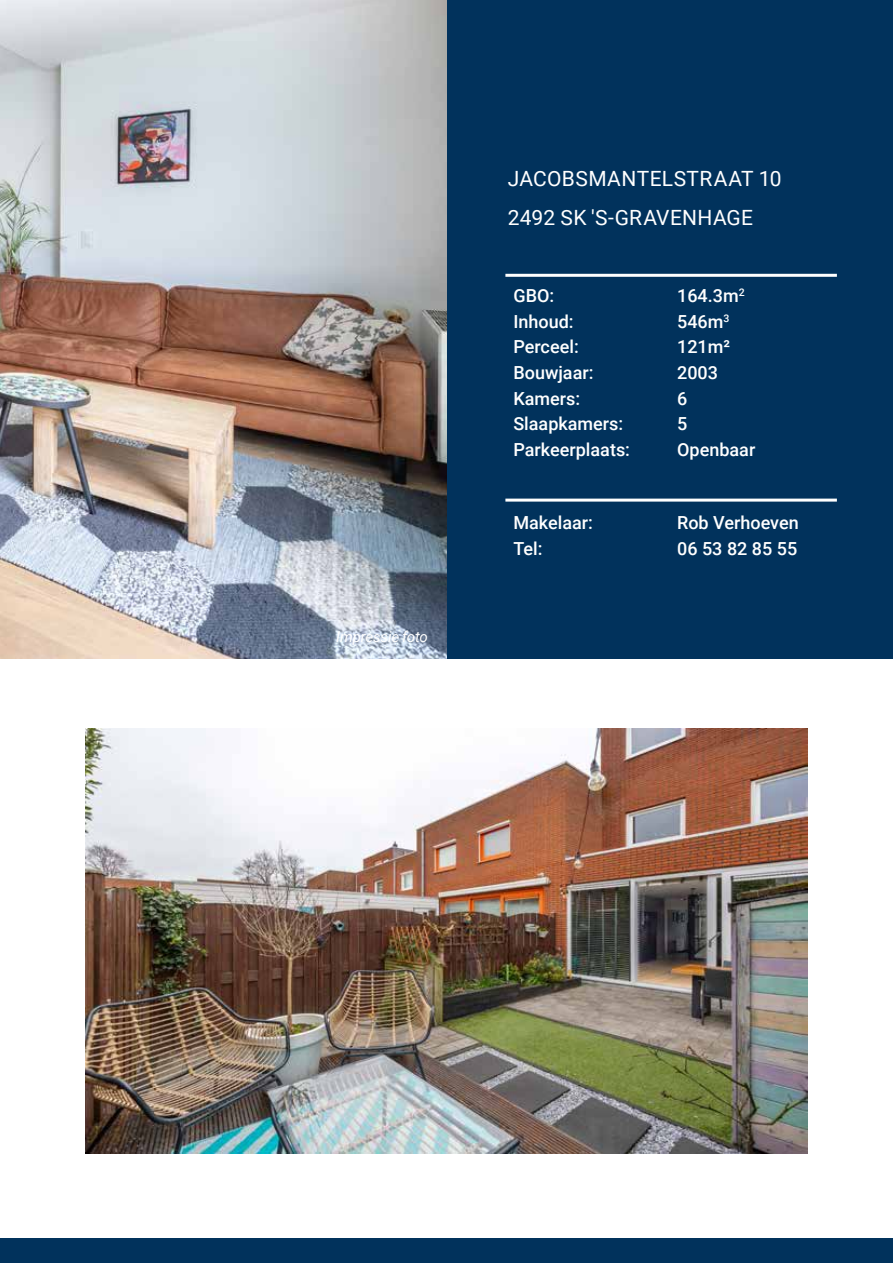
<style>
.page{position:relative;width:893px;height:1263px;background:#fff}
.page>*{position:absolute;margin:0;border:0;box-sizing:border-box;transform-origin:0 0}
.t1{font:21px/39px "Roboto";letter-spacing:.015em;color:#fff}
.t2{font:500 18px "Roboto";color:#fff}
.t3{font:italic 15px "Roboto";letter-spacing:-.015em;color:#fff}
</style>
<div class="page">
<img style="left:0;top:0;width:449px;height:659px">
<div style="left:447px;top:0;width:446px;height:658px;background:#01325c"></div>
<hr style="left:505px;top:274px;width:332px;height:3px;background:#fff">
<div style="left:0;top:1238px;width:893px;height:25px;background:#01325c"></div>
<hr style="left:505px;top:499px;width:332px;height:3px;background:#fff">
<img style="left:85px;top:728px;width:723px;height:425px">
<p class="t3" style="left:336px;top:626px;width:93px">Impressie foto</p>
<p class="t1" style="left:508px;top:158px;width:275px">JACOBSMANTELSTRAAT 10<br>2492 SK 'S-GRAVENHAGE</p>
<p class="t2" style="left:513px;top:283px;width:42px">GBO:</p>
<p class="t2" style="left:677px;top:283px;width:69px">164.3m<sup>2</sup></p>
<p class="t2" style="left:513px;top:309px;width:62px">Inhoud:</p>
<p class="t2" style="left:677px;top:309px;width:54px">546m<sup>3</sup></p>
<p class="t2" style="left:513px;top:334px;width:67px">Perceel:</p>
<p class="t2" style="left:677px;top:334px;width:54px">121m²</p>
<p class="t2" style="left:513px;top:360px;width:82px">Bouwjaar:</p>
<p class="t2" style="left:677px;top:360px;width:42px">2003</p>
<p class="t2" style="left:513px;top:385px;width:68px">Kamers:</p>
<p class="t2" style="left:677px;top:385px;width:12px">6</p>
<p class="t2" style="left:513px;top:411px;width:111px">Slaapkamers:</p>
<p class="t2" style="left:677px;top:411px;width:12px">5</p>
<p class="t2" style="left:513px;top:436px;width:118px">Parkeerplaats:</p>
<p class="t2" style="left:677px;top:436px;width:80px">Openbaar</p>
<p class="t2" style="left:513px;top:510px;width:81px">Makelaar:</p>
<p class="t2" style="left:677px;top:510px;width:123px">Rob Verhoeven</p>
<p class="t2" style="left:513px;top:535px;width:31px">Tel:</p>
<p class="t2" style="left:677px;top:535px;width:122px">06 53 82 85 55</p>
</div>
